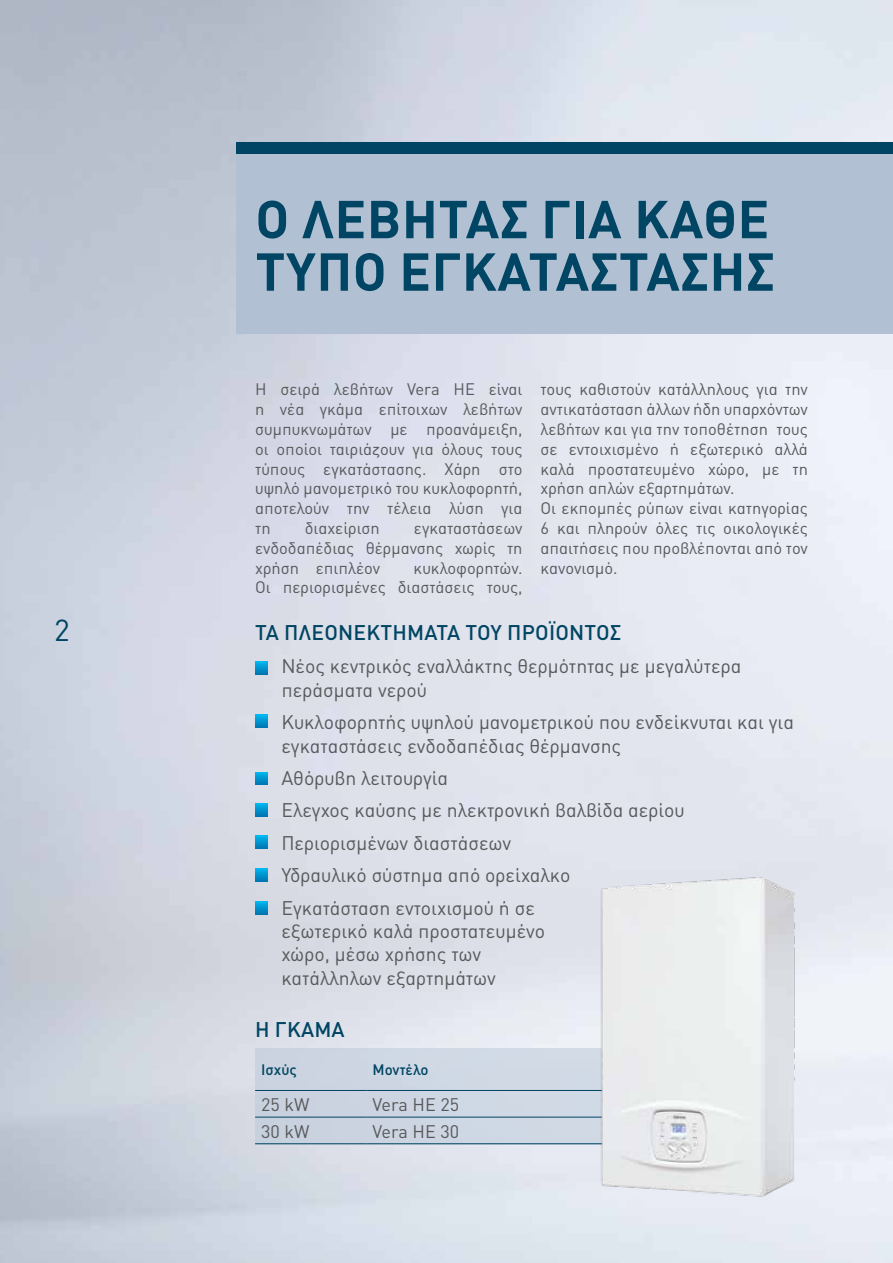
<style>
.page{position:relative;width:893px;height:1263px;background:#fff}
.page>*{position:absolute;margin:0;border:0;box-sizing:border-box;transform-origin:0 0}
.t1{font:700 52.5px/52.5px "DIN Pro";letter-spacing:.01em;color:#004563}
.t2{font:30px "DIN";color:#004563}
.t3{font:500 21px "DIN Pro";letter-spacing:.01em;color:#004563}
.t4{font:19.5px/23.4px "DIN Pro";color:#58595b}
.t5{font:18px "DIN";color:#58595b}
.t6{font:16.5px/19.8px "DIN Pro";color:#58595b;text-align:justify}
.t7{font:500 15px "DIN Pro";color:#004563}
</style>
<div class="page">
<img style="left:0;top:0;width:893px;height:1263px">
<div style="left:237px;top:142px;width:656px;height:12px;background:#004563"></div>
<div style="left:237px;top:154px;width:656px;height:180px;background:#b1c1d3"></div>
<div style="left:255px;top:1048px;width:388px;height:97px;background:#cdd5e2"></div>
<svg style="left:255px;top:661px;width:13px;height:13px"></svg>
<svg style="left:255px;top:715px;width:13px;height:13px"></svg>
<svg style="left:255px;top:772px;width:13px;height:13px"></svg>
<hr style="left:255px;top:1090px;width:112px;height:1px;background:#004563">
<hr style="left:367px;top:1090px;width:248px;height:1px;background:#004563">
<hr style="left:255px;top:1117px;width:112px;height:1px;background:#004563">
<hr style="left:367px;top:1117px;width:248px;height:1px;background:#004563">
<hr style="left:255px;top:1143px;width:112px;height:1px;background:#004563">
<hr style="left:367px;top:1143px;width:248px;height:1px;background:#004563">
<img style="left:552px;top:849px;width:289px;height:381px">
<svg style="left:255px;top:803px;width:13px;height:13px"></svg>
<svg style="left:255px;top:836px;width:13px;height:13px"></svg>
<svg style="left:255px;top:868px;width:13px;height:13px"></svg>
<svg style="left:255px;top:901px;width:13px;height:13px"></svg>
<h2 class="t2" style="left:54px;top:611px;width:17px">2</h2>
<h1 class="t1" style="left:255px;top:191px;width:521px">Ο ΛΕΒΗΤΑΣ ΓΙΑ ΚΑΘΕ<br>ΤΥΠΟ ΕΓΚΑΤΑΣΤΑΣΗΣ</h1>
<p class="t6" style="left:255px;top:379px;width:269px">Η σειρά λεβήτων Vera HE είναι η νέα γκάμα επίτοιχων λεβήτων συμπυκνωμάτων με προανάμειξη, οι οποίοι ταιριάζουν για όλους τους τύπους εγκατάστασης. Χάρη στο υψηλό μανομετρικό του κυκλοφορητή, αποτελούν την τέλεια λύση για τη</p>
<p class="t6" style="left:255px;top:517px;width:269px;text-indent:159px">εγκαταστάσεων ενδοδαπέδιας θέρμανσης χωρίς τη χρήση επιπλέον</p>
<p class="t6" style="left:305px;top:517px;width:77px">διαχείριση</p>
<p class="t6" style="left:255px;top:557px;width:269px;text-align:right">κυκλοφορητών.<br>Οι περιορισμένες διαστάσεις τους,</p>
<p class="t6" style="left:541px;top:379px;width:269px;text-align:left">τους καθιστούν κατάλληλους για την αντικατάσταση άλλων ήδη υπαρχόντων λεβήτων και για την τοποθέτηση τους σε εντοιχισμένο ή εξωτερικό αλλά καλά προστατευμένο χώρο, με τη χρήση απλών εξαρτημάτων.<br>Οι εκπομπές ρύπων είναι κατηγορίας<br>6 και πληρούν όλες τις οικολογικές απαιτήσεις που προβλέπονται από τον κανονισμό.</p>
<p class="t3" style="left:255px;top:619px;width:368px">τα πλεονεκτηματα του προϊοντοσ</p>
<p class="t4" style="left:281px;top:654px;width:462px">Νέος κεντρικός εναλλάκτης θερμότητας με μεγαλύτερα περάσματα νερού</p>
<p class="t4" style="left:281px;top:710px;width:514px">Κυκλοφορητής υψηλού μανομετρικού που ενδείκνυται και για εγκαταστάσεις ενδοδαπέδιας θέρμανσης</p>
<p class="t4" style="left:281px;top:761px;width:405px;line-height:32.4px">Αθόρυβη λειτουργία<br>Ελεγχος καύσης με ηλεκτρονική βαλβίδα αερίου<br>Περιορισμένων διαστάσεων<br>Υδραυλικό σύστημα από ορείχαλκο<br>Εγκατάσταση εντοιχισμού ή σε</p>
<p class="t4" style="left:281px;top:918px;width:265px">εξωτερικό καλά προστατευμένο χώρο, μέσω χρήσης των κατάλληλων εξαρτημάτων</p>
<p class="t3" style="left:255px;top:1015px;width:91px">η γκαμα</p>
<p class="t7" style="left:261px;top:1060px;width:37px">Ι σχύς</p>
<p class="t7" style="left:373px;top:1060px;width:57px">Μ οντέλο</p>
<p class="t5" style="left:261px;top:1093px;width:50px">25 kW</p>
<p class="t5" style="left:373px;top:1093px;width:88px">Vera HE 25</p>
<p class="t5" style="left:261px;top:1120px;width:50px">30 kW</p>
<p class="t5" style="left:373px;top:1120px;width:88px">Vera HE 30</p>
</div>
